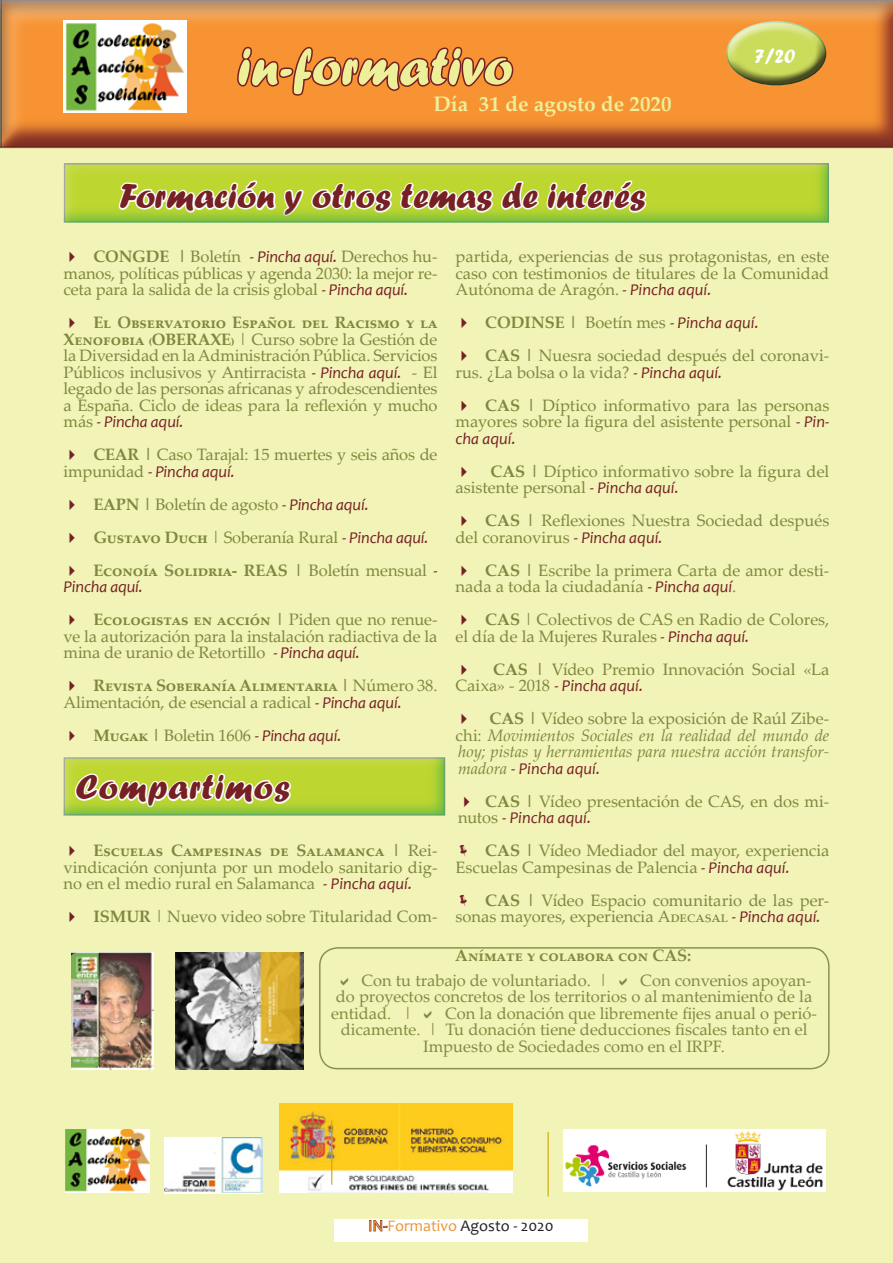
<style>
.page{position:relative;width:893px;height:1263px;background:#fff}
.page>*{position:absolute;margin:0;border:0;box-sizing:border-box;transform-origin:0 0}
.t1{font:54px "Forte";letter-spacing:-.005em;color:#eeef99}
.t2{font:36px "Forte";color:#762026}
.t3{font:36px "Forte";letter-spacing:.025em;color:#762026}
.t4{font:700 21px "Palatino Linotype";color:#eeef99}
.t5{font:21px "Forte";color:#fff}
.t6{font:16.5px/16.5px "Palatino Linotype";color:#7e883e}
.t7{font:italic 16.5px/16.5px "Palatino Linotype";letter-spacing:-.005em;color:#7e883e;text-align:justify}
.t8{font:700 16.5px/16.5px "Palatino Linotype";color:#7e883e}
.t9{font:italic 16.5px "Candara";letter-spacing:-.005em;color:#762026}
.Normal_portada{font:16.2px "Candara";color:#ed9535}
.s1{font-weight:700}
.s2{font-family:"Candara";font-style:italic;color:#762026}
.s3{font-weight:400}
.s4{font-family:"Candara";font-weight:400;font-style:italic;color:#762026}
.s5{font-family:"Palatino Linotype";font-weight:700;font-style:normal;color:#7e883e}
.s6{font-family:"Palatino Linotype";font-style:normal;color:#7e883e}
.s7{font-weight:700;font-style:normal}
.s8{font-style:normal}
.s9{font-family:"Candara";color:#762026}
.s10{color:#231f20}
</style>
<div class="page">
<div style="left:0;top:11px;width:893px;height:1252px;background:#f2f3b6"></div>
<div style="left:0;top:0;width:893px;height:150px;background:#762026;opacity:.75"></div>
<div style="left:724px;top:19px;width:103px;height:43px;background:#fff;opacity:.75"></div>
<div style="left:724px;top:35px;width:103px;height:53px;background:#231f20;opacity:.75"></div>
<img style="left:64px;top:21px;width:123px;height:92px">
<div style="left:334px;top:1219px;width:254px;height:23px;background:#fff"></div>
<svg style="left:369px;top:1220px;width:18px;height:12px"></svg>
<img style="left:66px;top:1129px;width:83px;height:63px">
<img style="left:164px;top:1137px;width:98px;height:57px">
<img style="left:280px;top:1103px;width:232px;height:90px">
<img style="left:564px;top:1129px;width:262px;height:63px">
<hr style="left:331px;top:1120px;width:1px;height:65px;background:#cfa700">
<hr style="left:548px;top:1132px;width:1px;height:64px;background:#cfa700">
<div style="left:50px;top:756px;width:397px;height:61px;background:#40ae49;opacity:.75"></div>
<div style="left:50px;top:162px;width:781px;height:63px;background:#40ae49;opacity:.75"></div>
<div style="left:319px;top:947px;width:511px;height:122px;border:2px solid #899049;border-radius:18px"></div>
<img style="left:175px;top:953px;width:129px;height:116px">
<img style="left:71px;top:953px;width:83px;height:116px">
<h1 class="t1" style="left:237px;top:35px;width:277px">in-formativo</h1>
<p class="t4" style="left:434px;top:89px;width:239px">Día 31 de agosto de 2020</p>
<h2 class="t2" style="left:119px;top:175px;width:528px">Formación y otros temas de interés</h2>
<p class="t5" style="left:755px;top:43px;width:42px">7/20</p>
<p class="t6" style="left:64px;top:248px;width:375px;text-align:justify;text-indent:30px"><span class="s1">CONGDE |</span> Boletín <span class="s2">- Pincha aquí.</span> Derechos hu&shy;manos, políticas públicas y agenda 2030: la mejor re&shy;ceta para la salida de la crisis global <span class="s2">- Pincha aquí.</span></p>
<p class="t6" style="left:64px;top:314px;width:375px;text-align:justify;text-indent:30px"><span class="s1">El Observatorio Español del Racismo y la Xenofobia (OBERAXE)</span> | Curso sobre la Gestión de la Diversidad en la Administración Pública. Servicios Públicos inclusivos y Antirracista <span class="s2">- Pincha aquí.</span> - El legado de las personas africanas y afrodescendientes a España. Ciclo de ideas para la reflexión y mucho más <span class="s2">- Pincha aquí.</span></p>
<p class="t6" style="left:64px;top:446px;width:375px;text-indent:30px"><span class="s1">CEAR |</span> Caso Tarajal: 15 muertes y seis años de impunidad <span class="s2">- Pincha aquí.</span></p>
<p class="t6" style="left:93px;top:495px;width:277px"><span class="s1">EAPN |</span> Boletín de agosto <span class="s2">- Pincha aquí.</span></p>
<p class="t6" style="left:93px;top:528px;width:337px"><span class="s1">Gustavo Duch</span> | Soberanía Rural <span class="s2">- Pincha aquí.</span></p>
<p class="t8" style="left:64px;top:561px;width:375px;text-indent:30px">Econoía Solidria- REAS | <span class="s3">Boletín mensual</span> <span class="s4">-<br>Pincha aquí.</span></p>
<p class="t6" style="left:64px;top:611px;width:375px;text-align:justify;text-indent:30px"><span class="s1">Ecologistas en acción |</span> Piden que no renue&shy;ve la autorización para la instalación radiactiva de la mina de uranio de Retortillo <span class="s2">- Pincha aquí.</span></p>
<p class="t6" style="left:64px;top:677px;width:375px;text-indent:30px"><span class="s1">Revista Soberanía Alimentaria |</span> Número 38.<br>Alimentación, de esencial a radical <span class="s2">- Pincha aquí.</span></p>
<p class="t9" style="left:93px;top:725px;width:250px"><span class="s5">Mugak |</span> <span class="s6">Boletin 1606</span> - Pincha aquí.</p>
<h2 class="t3" style="left:75px;top:766px;width:216px">Compartimos</h2>
<p class="t6" style="left:64px;top:842px;width:375px;text-align:justify;text-indent:30px"><span class="s1">Escuelas Campesinas de Salamanca |</span> Rei&shy;vindicación conjunta por un modelo sanitario dig&shy;no en el medio rural en Salamanca <span class="s2">- Pincha aquí.</span></p>
<p class="t6" style="left:93px;top:908px;width:346px"><span class="s1">ISMUR</span> | Nuevo video sobre Titularidad Com-</p>
<p class="t6" style="left:455px;top:248px;width:375px;text-align:justify">partida, experiencias de sus protagonistas, en este caso con testimonios de titulares de la Comunidad Autónoma de Aragón. <span class="s2">- Pincha aquí.</span></p>
<p class="t9" style="left:485px;top:313px;width:275px"><span class="s5">CODINSE |</span> <span class="s6">Boetín mes</span> - Pincha aquí.</p>
<p class="t6" style="left:455px;top:347px;width:375px;text-indent:30px"><span class="s1">CAS |</span> Nuesra sociedad después del coronavi&shy;rus. ¿La bolsa o la vida? <span class="s2">- Pincha aquí.</span></p>
<p class="t6" style="left:455px;top:396px;width:375px;text-align:justify;text-indent:30px"><span class="s1">CAS |</span> Díptico informativo para las personas mayores sobre la figura del asistente personal <span class="s2">- Pin&shy;cha aquí.</span></p>
<p class="t6" style="left:455px;top:462px;width:375px;text-indent:35px"><span class="s1">CAS |</span> Díptico informativo sobre la figura del asistente personal <span class="s2">- Pincha aquí.</span></p>
<p class="t6" style="left:455px;top:512px;width:375px;text-indent:30px"><span class="s1">CAS |</span> Reflexiones Nuestra Sociedad después del coranovirus <span class="s2">- Pincha aquí.</span></p>
<p class="t6" style="left:455px;top:561px;width:375px;text-indent:30px"><span class="s1">CAS |</span> Escribe la primera Carta de amor desti&shy;nada a toda la ciudadanía <span class="s2">- Pincha aquí</span>.</p>
<p class="t6" style="left:455px;top:611px;width:375px;text-indent:30px"><span class="s1">CAS</span> | Colectivos de CAS en Radio de Colores, el día de la Mujeres Rurales <span class="s2">- Pincha aquí.</span></p>
<p class="t6" style="left:455px;top:660px;width:375px;text-indent:38px"><span class="s1">CAS |</span> Vídeo Premio Innovación Social «La<br>Caixa» - 2018 <span class="s2">- Pincha aquí.</span></p>
<p class="t7" style="left:455px;top:710px;width:375px;text-indent:34px"><span class="s7">CAS |</span> <span class="s8">Vídeo sobre la exposición de Raúl Zibe&shy;chi:</span> Movimientos Sociales en la realidad del mundo de hoy; pistas y herramientas para nuestra acción transfor&shy;madora <span class="s9">- Pincha aquí.</span></p>
<p class="t6" style="left:458px;top:792px;width:373px;text-indent:27px"><span class="s1">CAS |</span> Vídeo presentación de CAS, en dos mi&shy;nutos <span class="s2">- Pincha aquí.</span></p>
<p class="t6" style="left:455px;top:842px;width:375px;text-indent:30px"><span class="s1">CAS |</span> Vídeo Mediador del mayor, experiencia<br>Escuelas Campesinas de Palencia <span class="s2">- Pincha aquí.</span></p>
<p class="t6" style="left:455px;top:891px;width:375px;text-indent:30px"><span class="s1">CAS |</span> Vídeo Espacio comunitario de las per&shy;sonas mayores, experiencia Adecasal <span class="s2">- Pincha aquí.</span></p>
<p class="t8" style="left:455px;top:946px;width:238px">Anímate y colabora con CAS:</p>
<p class="t6" style="left:361px;top:971px;width:247px">Con tu trabajo de voluntariado. |</p>
<p class="t6" style="left:331px;top:971px;width:483px;text-align:justify;text-indent:309px">Con convenios apoyan&shy;do proyectos concretos de los territorios o al mantenimiento de la entidad. |</p>
<p class="t6" style="left:445px;top:1004px;width:373px">Con la donación que libremente fijes anual o perió-</p>
<p class="t6" style="left:341px;top:1021px;width:468px">dicamente. | Tu donación tiene deducciones fiscales tanto en el</p>
<p class="t6" style="left:423px;top:1037px;width:303px">Impuesto de Sociedades como en el IRPF.</p>
<p class="Normal_portada" style="left:368px;top:1216px;width:187px">IN-Formativo <span class="s10">Agosto - 2020</span></p>
</div>
